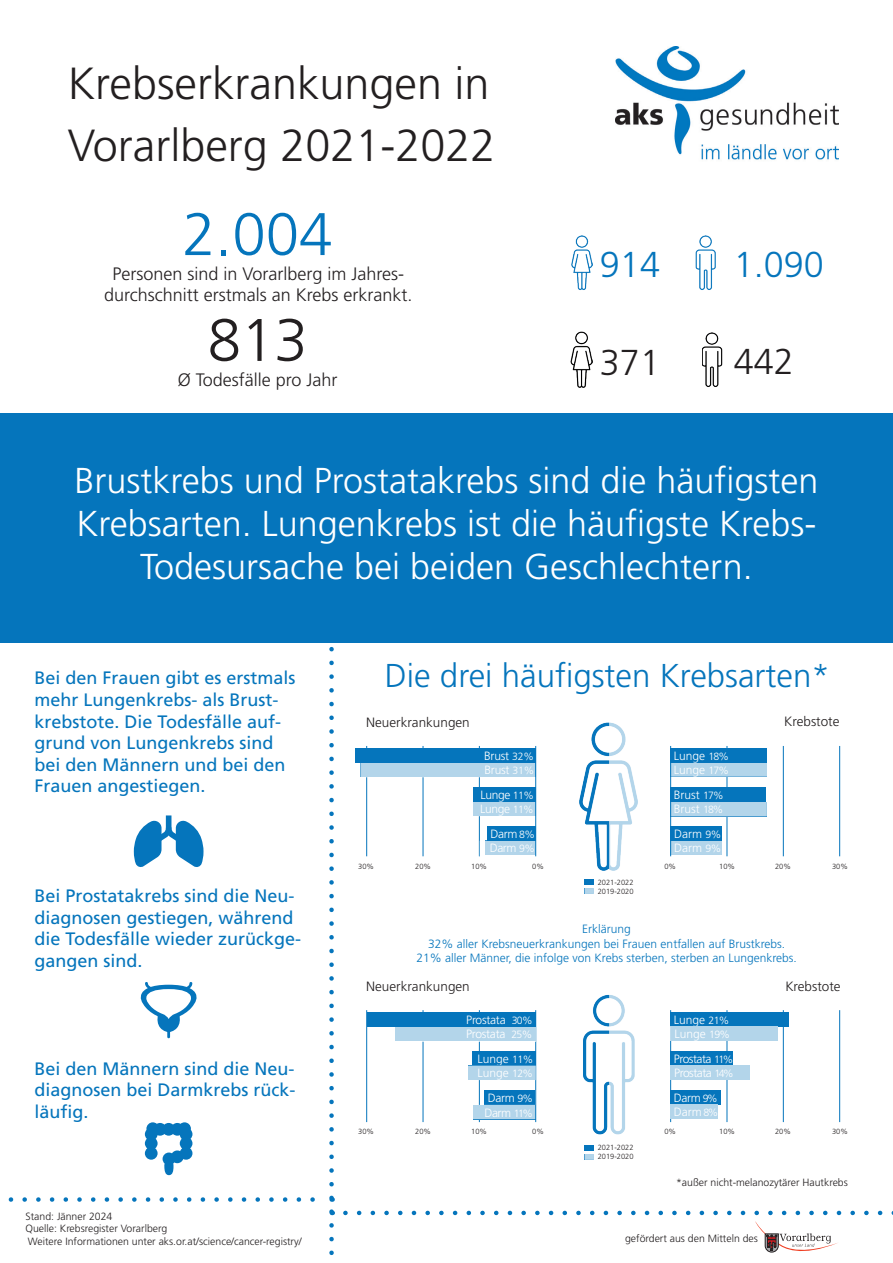
<style>
.page{position:relative;width:893px;height:1263px;background:#fff}
.page>*{position:absolute;margin:0;border:0;box-sizing:border-box;transform-origin:0 0}
.t1{font:300 60px "Frutiger";color:#0575bc}
.t2{font:300 60px "Frutiger";color:#231f20}
.t3{font:300 45px/62.6px "Frutiger";color:#231f20}
.t4{font:300 36px/43.2px "Frutiger";color:#fff;text-align:center}
.t5{font:300 36px "Frutiger";color:#0575bc}
.t6{font:300 36px "Frutiger";color:#231f20}
.t7{font:300 33px "Frutiger";color:#0575bc}
.t8{font:18px/21.6px "Frutiger";color:#0575bc}
.t9{font:300 18px/21.6px "Frutiger";color:#231f20;text-align:center}
.t10{font:300 13.5px "Frutiger";color:#231f20}
.t11{font:300 12px "Frutiger";letter-spacing:-.02em;color:#fff}
.t12{font:300 12px/14.4px "Frutiger";color:#0575bc;text-align:center}
.t13{font:300 12px "Frutiger";letter-spacing:-.04em;color:#fff}
.t14{font:300 12px/14.5px "Frutiger";color:#fff}
.t15{font:300 10.5px/12.6px "Frutiger";color:#231f20}
.t16{font:300 7.5px/9px "Frutiger";color:#231f20}
.s1{font-size:10.5px}
</style>
<div class="page">
<hr style="left:479px;top:746px;width:1px;height:110px;background:#0575bc">
<hr style="left:727px;top:746px;width:1px;height:110px;background:#0575bc">
<hr style="left:783px;top:746px;width:1px;height:110px;background:#0575bc">
<hr style="left:423px;top:746px;width:1px;height:110px;background:#0575bc">
<hr style="left:366px;top:746px;width:1px;height:110px;background:#0575bc">
<div style="left:360px;top:762px;width:175px;height:15px;background:#b3d5ea"></div>
<div style="left:473px;top:801px;width:63px;height:15px;background:#b3d5ea"></div>
<div style="left:670px;top:801px;width:97px;height:15px;background:#b3d5ea"></div>
<img style="left:616px;top:46px;width:223px;height:114px">
<img style="left:570px;top:331px;width:23px;height:57px">
<img style="left:702px;top:332px;width:21px;height:55px">
<div style="left:0;top:414px;width:893px;height:229px;background:#0575bc"></div>
<img style="left:571px;top:235px;width:22px;height:55px">
<img style="left:695px;top:235px;width:21px;height:55px">
<img style="left:579px;top:722px;width:30px;height:159px">
<div style="left:609px;top:705px;width:43px;height:181px;background:#fff;border:1px solid #fff"></div>
<div style="left:670px;top:841px;width:52px;height:14px;background:#b3d5ea"></div>
<svg style="left:345px;top:1211px;width:548px;height:41px"></svg>
<svg style="left:8px;top:647px;width:326px;height:608px"></svg>
<div style="left:480px;top:841px;width:56px;height:15px;background:#b3d5ea;border:1px solid #fff"></div>
<hr style="left:479px;top:1010px;width:1px;height:112px;background:#0575bc">
<div style="left:670px;top:787px;width:96px;height:14px;background:#0575bc"></div>
<hr style="left:839px;top:746px;width:1px;height:110px;background:#0575bc">
<div style="left:355px;top:748px;width:181px;height:14px;background:#0575bc"></div>
<hr style="left:535px;top:746px;width:1px;height:110px;background:#0575bc">
<div style="left:485px;top:1090px;width:50px;height:15px;background:#0575bc"></div>
<div style="left:670px;top:1012px;width:118px;height:15px;background:#0575bc"></div>
<div style="left:367px;top:1012px;width:169px;height:15px;background:#0575bc"></div>
<div style="left:670px;top:1051px;width:63px;height:15px;background:#0575bc"></div>
<div style="left:670px;top:1090px;width:51px;height:15px;background:#0575bc"></div>
<hr style="left:727px;top:1010px;width:1px;height:112px;background:#0575bc">
<hr style="left:783px;top:1010px;width:1px;height:112px;background:#0575bc">
<hr style="left:839px;top:1010px;width:1px;height:112px;background:#0575bc">
<div style="left:473px;top:1051px;width:63px;height:15px;background:#0575bc"></div>
<hr style="left:366px;top:1010px;width:1px;height:112px;background:#0575bc">
<hr style="left:423px;top:1010px;width:1px;height:112px;background:#0575bc">
<img style="left:583px;top:994px;width:26px;height:141px">
<div style="left:473px;top:787px;width:63px;height:14px;background:#0575bc"></div>
<div style="left:487px;top:826px;width:49px;height:14px;background:#0575bc"></div>
<div style="left:670px;top:826px;width:52px;height:15px;background:#0575bc"></div>
<div style="left:473px;top:1105px;width:63px;height:14px;background:#b3d5ea"></div>
<hr style="left:535px;top:1010px;width:1px;height:112px;background:#0575bc">
<hr style="left:670px;top:1010px;width:1px;height:112px;background:#0575bc">
<div style="left:585px;top:879px;width:9px;height:5px;background:#0575bc"></div>
<div style="left:585px;top:888px;width:9px;height:6px;background:#b3d5ea"></div>
<div style="left:585px;top:1145px;width:9px;height:5px;background:#0575bc"></div>
<svg style="left:585px;top:1154px;width:9px;height:6px"></svg>
<div style="left:670px;top:762px;width:97px;height:15px;background:#b3d5ea"></div>
<div style="left:670px;top:748px;width:97px;height:14px;background:#0575bc"></div>
<div style="left:394px;top:1027px;width:142px;height:14px;background:#b3d5ea"></div>
<div style="left:468px;top:1066px;width:68px;height:14px;background:#b3d5ea"></div>
<div style="left:671px;top:1027px;width:107px;height:14px;background:#b3d5ea"></div>
<div style="left:671px;top:1066px;width:79px;height:14px;background:#b3d5ea"></div>
<div style="left:669px;top:1104px;width:49px;height:15px;background:#b3d5ea"></div>
<hr style="left:670px;top:746px;width:1px;height:110px;background:#0575bc">
<h2 class="t3" style="left:68px;top:53px;width:429px">Krebserkrankungen in<br>Vorarlberg 2021-2022</h2>
<h1 class="t1" style="left:182px;top:200px;width:152px">2.004</h1>
<p class="t9" style="left:104px;top:263px;width:310px">Personen sind in Vorarlberg im Jahres&shy;durchschnitt erstmals an Krebs erkrankt.</p>
<h1 class="t2" style="left:208px;top:306px;width:102px">813</h1>
<p class="t9" style="left:178px;top:369px;width:161px">Ø Todesfälle pro Jahr</p>
<h3 class="t5" style="left:600px;top:245px;width:62px">914</h3>
<h3 class="t5" style="left:734px;top:244px;width:92px">1.090</h3>
<h3 class="t6" style="left:600px;top:342px;width:62px">371</h3>
<h3 class="t6" style="left:734px;top:341px;width:62px">442</h3>
<h3 class="t4" style="left:74px;top:459px;width:746px">Brustkrebs und Prostatakrebs sind die häufigsten<br>Krebsarten. Lungenkrebs ist die häufigste Krebs-<br>Todesursache bei beiden Geschlechtern.</h3>
<p class="t8" style="left:35px;top:667px;width:263px">Bei den Frauen gibt es erstmals mehr Lungenkrebs- als Brust&shy;krebstote. Die Todesfälle auf&shy;grund von Lungenkrebs sind bei den Männern und bei den<br>Frauen angestiegen.</p>
<p class="t8" style="left:35px;top:885px;width:268px">Bei Prostatakrebs sind die Neu&shy;diagnosen gestiegen, während die Todesfälle wieder zurückge&shy;gangen sind.</p>
<p class="t8" style="left:35px;top:1058px;width:263px;text-align:justify">Bei den Männern sind die Neu&shy;diagnosen bei Darmkrebs rück&shy;läufig.</p>
<p class="t15" style="left:26px;top:1210px;width:278px">Stand: Jänner 2024<br>Quelle: Krebsregister Vorarlberg<br>Weitere Informationen unter aks.or.at/science/cancer-registry/</p>
<h3 class="t7" style="left:385px;top:657px;width:446px">Die drei häufigsten Krebsarten*</h3>
<p class="t10" style="left:366px;top:714px;width:105px">Neuerkrankungen</p>
<p class="t10" style="left:784px;top:714px;width:57px">Krebstote</p>
<p class="t14" style="left:674px;top:749px;width:56px">Lunge <span class="s1">18%<br></span>Lunge <span class="s1">17%</span></p>
<p class="t11" style="left:484px;top:749px;width:51px">Brust <span class="s1">32%</span></p>
<p class="t11" style="left:484px;top:763px;width:51px">Brust <span class="s1">31%</span></p>
<p class="t11" style="left:480px;top:802px;width:55px">Lunge <span class="s1">11%</span></p>
<p class="t11" style="left:490px;top:841px;width:47px">Darm <span class="s1">9%</span></p>
<p class="t11" style="left:480px;top:788px;width:55px">Lunge <span class="s1">11%</span></p>
<p class="t11" style="left:490px;top:827px;width:46px">Darm <span class="s1">8%</span></p>
<p class="t11" style="left:674px;top:827px;width:49px">Darm <span class="s1">9%</span></p>
<p class="t11" style="left:674px;top:788px;width:51px">Brust <span class="s1">17%</span></p>
<p class="t11" style="left:674px;top:802px;width:51px">Brust <span class="s1">18%</span></p>
<p class="t11" style="left:674px;top:841px;width:49px">Darm <span class="s1">9%</span></p>
<p class="t16" style="left:358px;top:862px;width:17px">30%</p>
<p class="t16" style="left:415px;top:862px;width:17px">20%</p>
<p class="t16" style="left:471px;top:862px;width:17px">10%</p>
<p class="t16" style="left:532px;top:862px;width:13px">0%</p>
<p class="t16" style="left:598px;top:878px;width:37px">2021-2022<br>2019-2020</p>
<p class="t16" style="left:664px;top:862px;width:13px">0%</p>
<p class="t16" style="left:719px;top:862px;width:17px">10%</p>
<p class="t16" style="left:775px;top:862px;width:17px">20%</p>
<p class="t16" style="left:832px;top:862px;width:17px">30%</p>
<p class="t12" style="left:416px;top:922px;width:382px">Erklärung<br>32% aller Krebsneuerkrankungen bei Frauen entfallen auf Brustkrebs.<br>21% aller Männer, die infolge von Krebs sterben, sterben an Lungenkrebs.</p>
<p class="t10" style="left:366px;top:979px;width:105px">Neuerkrankungen</p>
<p class="t10" style="left:785px;top:978px;width:57px">Krebstote</p>
<p class="t11" style="left:466px;top:1013px;width:68px">Prostata <span class="s1">30%</span></p>
<p class="t11" style="left:478px;top:1052px;width:57px">Lunge <span class="s1">11%</span></p>
<p class="t11" style="left:488px;top:1091px;width:47px">Darm <span class="s1">9%</span></p>
<p class="t11" style="left:466px;top:1027px;width:68px">Prostata <span class="s1">25%</span></p>
<p class="t11" style="left:477px;top:1066px;width:57px">Lunge <span class="s1">12%</span></p>
<p class="t11" style="left:484px;top:1105px;width:50px">Darm <span class="s1">11%</span></p>
<p class="t16" style="left:358px;top:1127px;width:17px">30%</p>
<p class="t16" style="left:415px;top:1127px;width:17px">20%</p>
<p class="t16" style="left:471px;top:1127px;width:17px">10%</p>
<p class="t16" style="left:532px;top:1127px;width:13px">0%</p>
<p class="t16" style="left:598px;top:1143px;width:37px">2021-2022<br>2019-2020</p>
<p class="t11" style="left:674px;top:1013px;width:57px">Lunge <span class="s1">21%</span></p>
<p class="t13" style="left:674px;top:1052px;width:61px">Prostata <span class="s1">11%</span></p>
<p class="t11" style="left:674px;top:1091px;width:45px">Darm <span class="s1">9%</span></p>
<p class="t16" style="left:664px;top:1127px;width:13px">0%</p>
<p class="t16" style="left:719px;top:1127px;width:17px">10%</p>
<p class="t16" style="left:775px;top:1127px;width:17px">20%</p>
<p class="t16" style="left:832px;top:1127px;width:17px">30%</p>
<p class="t11" style="left:674px;top:1027px;width:57px">Lunge <span class="s1">19%</span></p>
<p class="t13" style="left:674px;top:1066px;width:61px">Prostata <span class="s1">14%</span></p>
<p class="t11" style="left:674px;top:1105px;width:46px">Darm <span class="s1">8%</span></p>
<p class="t15" style="left:676px;top:1176px;width:173px">*außer nicht-melanozytärer Hautkrebs</p>
<p class="t15" style="left:625px;top:1232px;width:134px">gefördert aus den Mitteln des</p>
</div>
